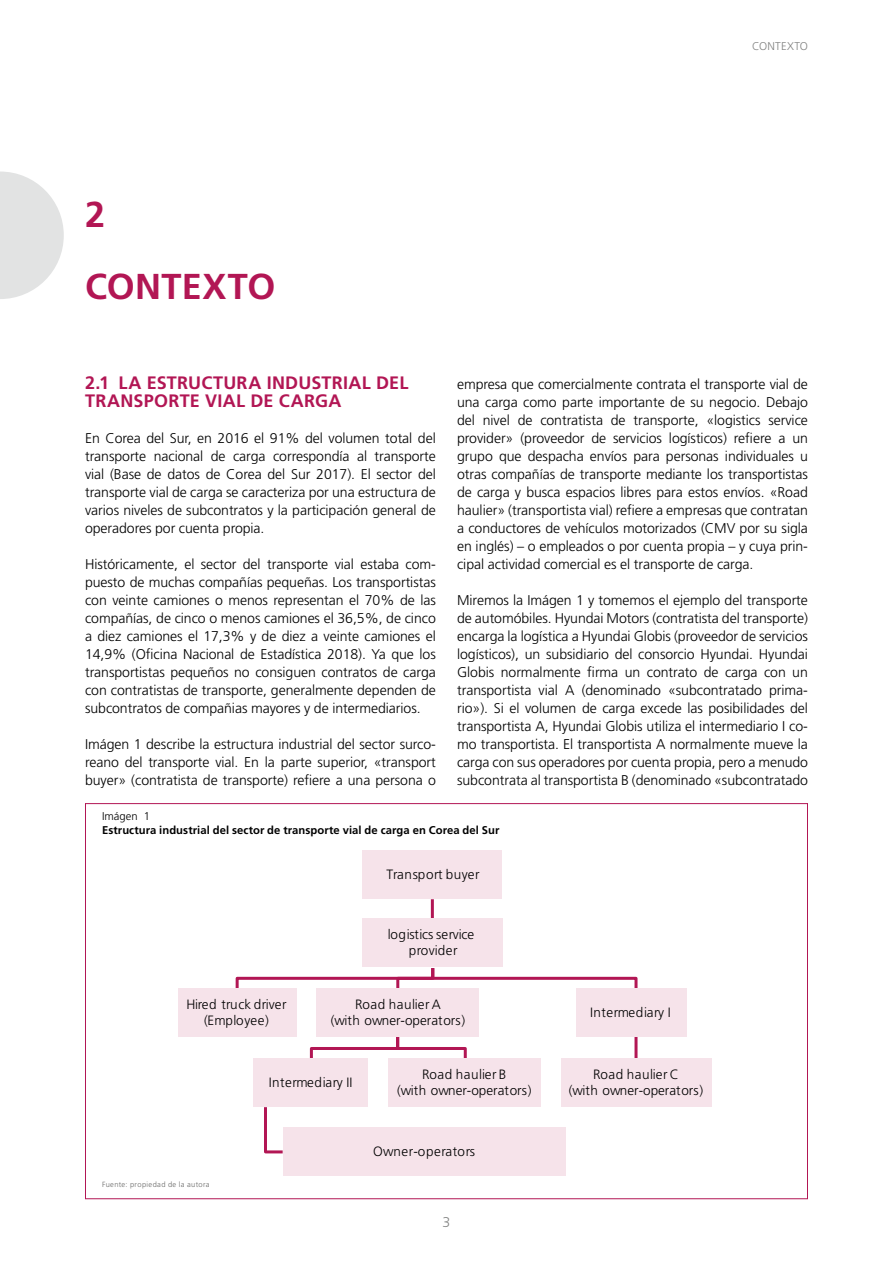
<style>
.page{position:relative;width:893px;height:1263px;background:#fff}
.page>*{position:absolute;margin:0;border:0;box-sizing:border-box;transform-origin:0 0}
.t1{font:700 36px/72px "Frutiger LT Pro";letter-spacing:.01em;color:#b21654}
.t2{font:700 18px/18px "Frutiger LT Pro";letter-spacing:.015em;color:#b21654}
.t3{font:300 14.1px/18px "Frutiger LT Pro";letter-spacing:-.005em;color:#000;text-align:justify}
.t4{font:300 14.1px "Frutiger LT Pro";color:#818281}
.t5{font:300 13.5px/16.2px "Frutiger LT Pro";color:#000;text-align:center}
.t6{font:300 13.5px "Frutiger LT Pro";letter-spacing:.045em;color:#000}
.t7{font:300 13.5px "Frutiger LT Pro";letter-spacing:.02em;color:#000}
.t8{font:700 11.25px "Frutiger LT Pro";letter-spacing:.005em;color:#000}
.t9{font:300 11.25px "Frutiger LT Pro";color:#818281}
.t10{font:300 11.25px "Frutiger LT Pro";color:#000}
.t11{font:300 7.5px "Frutiger LT Pro";letter-spacing:.045em;color:#686867}
</style>
<div class="page">
<svg style="left:0;top:171px;width:64px;height:128px"></svg>
<hr style="left:634px;top:1037px;width:3px;height:26px;background:#b21654">
<svg style="left:264px;top:1107px;width:19px;height:47px"></svg>
<svg style="left:309px;top:1034px;width:158px;height:24px"></svg>
<svg style="left:235px;top:965px;width:403px;height:26px"></svg>
<hr style="left:431px;top:899px;width:3px;height:21px;background:#b21654">
<div style="left:363px;top:851px;width:139px;height:48px;background:#f6e3ea"></div>
<div style="left:363px;top:918px;width:140px;height:49px;background:#f6e3ea"></div>
<div style="left:178px;top:988px;width:119px;height:49px;background:#f6e3ea"></div>
<div style="left:317px;top:988px;width:162px;height:49px;background:#f6e3ea"></div>
<div style="left:253px;top:1058px;width:115px;height:49px;background:#f6e3ea"></div>
<div style="left:283px;top:1127px;width:282px;height:49px;background:#f6e3ea"></div>
<div style="left:388px;top:1058px;width:153px;height:49px;background:#f6e3ea"></div>
<div style="left:576px;top:988px;width:111px;height:49px;background:#f6e3ea"></div>
<div style="left:561px;top:1058px;width:150px;height:49px;background:#f6e3ea"></div>
<p class="t9" style="left:752px;top:40px;width:15px">Conte</p>
<p class="t9" style="left:787px;top:40px;width:15px">xto</p>
<h1 class="t1" style="left:85px;top:179px;width:192px">2<br>CONTEXTO</h1>
<p class="t2" style="left:85px;top:374px;width:325px">2.1 LA ESTRUCTURA INDUSTRIAL DEL<br>TRANSPORTE VIAL DE CARGA</p>
<p class="t3" style="left:85px;top:429px;width:352px">En Corea del Sur, en 2016 el 91% del volumen total del transporte nacional de carga correspondía al transporte vial (Base de datos de Corea del Sur 2017). El sector del transporte vial de carga se caracteriza por una estructura de varios niveles de subcontratos y la participación general de operadores por cuenta propia.</p>
<p class="t3" style="left:85px;top:555px;width:352px">Históricamente, el sector del transporte vial estaba com&shy;puesto de muchas compañías pequeñas. Los transportistas con veinte camiones o menos representan el 70% de las compañías, de cinco o menos camiones el 36,5%, de cinco a diez camiones el 17,3% y de diez a veinte camiones el 14,9% (Oficina Nacional de Estadística 2018). Ya que los transportistas pequeños no consiguen contratos de carga con contratistas de transporte, generalmente dependen de subcontratos de compañias mayores y de intermediarios.</p>
<p class="t3" style="left:85px;top:735px;width:352px">Imágen 1 describe la estructura industrial del sector surco&shy;reano del transporte vial. En la parte superior, «transport buyer» (contratista de transporte) refiere a una persona o</p>
<p class="t3" style="left:457px;top:375px;width:352px">empresa que comercialmente contrata el transporte vial de una carga como parte importante de su negocio. Debajo del nivel de contratista de transporte, «logistics service provider» (proveedor de servicios logísticos) refiere a un grupo que despacha envíos para personas individuales u otras compañías de transporte mediante los transportistas de carga y busca espacios libres para estos envíos. «Road haulier» (transportista vial) refiere a empresas que contratan a conductores de vehículos motorizados (CMV por su sigla en inglés) – o empleados o por cuenta propia – y cuya prin&shy;cipal actividad comercial es el transporte de carga.</p>
<p class="t3" style="left:457px;top:591px;width:352px">Miremos la Imágen 1 y tomemos el ejemplo del transporte de automóbiles. Hyundai Motors (contratista del transporte) encarga la logística a Hyundai Globis (proveedor de servicios logísticos), un subsidiario del consorcio Hyundai. Hyundai Globis normalmente firma un contrato de carga con un transportista vial A (denominado «subcontratado prima&shy;rio»). Si el volumen de carga excede las posibilidades del transportista A, Hyundai Globis utiliza el intermediario I co&shy;mo transportista. El transportista A normalmente mueve la carga con sus operadores por cuenta propia, pero a menudo subcontrata al transportista B (denominado «subcontratado</p>
<p class="t10" style="left:102px;top:810px;width:49px">Imágen 1</p>
<p class="t8" style="left:102px;top:823px;width:399px">Estructura industrial del sector de transporte vial de carga en Corea del Sur</p>
<p class="t6" style="left:387px;top:866px;width:95px">Transport buyer</p>
<p class="t5" style="left:388px;top:926px;width:88px">logistics service provider</p>
<p class="t5" style="left:186px;top:996px;width:102px">Hired truck driver (Employee)</p>
<p class="t5" style="left:331px;top:996px;width:136px">Road haulier A<br>(with owner-operators)</p>
<p class="t11" style="left:102px;top:1180px;width:109px">Fuente: propiedad de la autora</p>
<p class="t7" style="left:269px;top:1074px;width:85px">Intermediary II</p>
<p class="t5" style="left:397px;top:1066px;width:136px">Road haulier B<br>(with owner-operators)</p>
<p class="t6" style="left:373px;top:1143px;width:103px">Owner-operators</p>
<p class="t4" style="left:443px;top:1214px;width:9px">3</p>
<p class="t7" style="left:590px;top:1004px;width:82px">Intermediary I</p>
<p class="t5" style="left:569px;top:1066px;width:136px">Road haulier C<br>(with owner-operators)</p>
</div>
